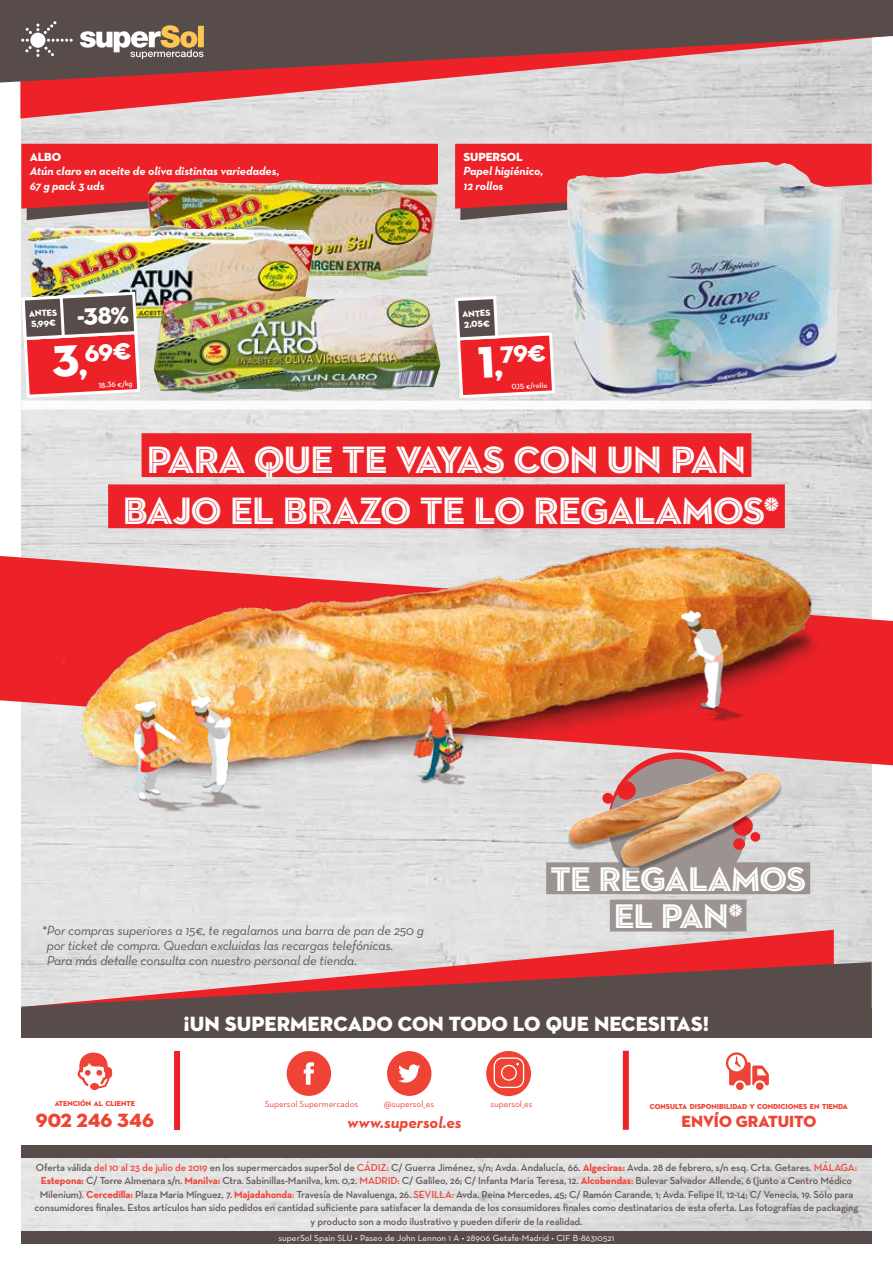
<style>
.page{position:relative;width:893px;height:1263px;background:#fff}
.page>*{position:absolute;margin:0;border:0;box-sizing:border-box;transform-origin:0 0}
.t1{font:38.7px/51.2px "Neutraface 2 Display Inline";letter-spacing:-.005em;color:#fff;text-align:center}
.t2{font:34.8px/37.2px "Neutraface 2 Display Inline";letter-spacing:-.005em;color:#fff;text-align:center}
.t3{font:24px "Neutraface 2 Display Titling";color:#fff}
.t4{font:21px "Neutraface 2 Display Titling";color:#fff}
.t5{font:19.5px "Neutraface 2 Display Titling";color:#ef4435}
.t6{font:italic 700 16.5px "Neutra Text";color:#ef4435}
.t7{font:16.5px "Neutraface 2 Display Titling";color:#ef4435}
.t8{font:italic 13.5px/15px "Neutra Text";letter-spacing:-.015em;color:#645856}
.t9{font:italic 700 12px/14.4px "Neutraface 2 Text";letter-spacing:-.005em;color:#fff}
.t10{font:12px "Neutraface 2 Display Titling";letter-spacing:-.01em;color:#fff}
.t11{font:600 10.35px/13.4px "Neutra Text";letter-spacing:-.015em;color:#645856;text-align:center}
.t12{font:9px "Neutra Text";letter-spacing:.01em;color:#fff}
.t13{font:9px "Neutra Text";color:#ef4435}
.t14{font:9px/10.5px "Neutraface 2 Display Titling";color:#fff}
.t15{font:600 7.5px "Neutraface 2 Text";color:#fff}
.t16{font:7.35px "Neutraface 2 Display Titling";color:#ef4435}
.s1{font-size:45px}
.s2{font-size:34.5px}
.s3{color:#ef4435}
.s4{font-weight:700;color:#ef4435}
</style>
<div class="page">
<img style="left:21px;top:119px;width:851px;height:1112px">
<svg style="left:20px;top:83px;width:852px;height:36px;fill:#ddd8d8"></svg>
<svg style="left:0;top:0;width:893px;height:83px;fill:#584c4a"></svg>
<svg style="left:21px;top:21px;width:52px;height:36px"></svg>
<svg style="left:80px;top:25px;width:124px;height:34px"></svg>
<svg style="left:29px;top:930px;width:805px;height:32px;fill:#e1dddd"></svg>
<svg style="left:21px;top:962px;width:851px;height:74px;fill:#584c4a"></svg>
<div style="left:0;top:1036px;width:893px;height:116px;background:#fff"></div>
<div style="left:21px;top:1008px;width:850px;height:29px;background:#584c4a"></div>
<div style="left:21px;top:1231px;width:851px;height:13px;background:#584c4a"></div>
<div style="left:21px;top:1145px;width:851px;height:13px;background:#584c4a"></div>
<svg style="left:77px;top:1052px;width:35px;height:37px"></svg>
<div style="left:174px;top:1051px;width:6px;height:79px;background:#ed2228"></div>
<div style="left:623px;top:1051px;width:6px;height:79px;background:#ed2228"></div>
<div style="left:736px;top:1082px;width:8px;height:8px;background:#ef4435;border-radius:50%"></div>
<div style="left:756px;top:1082px;width:8px;height:8px;background:#ef4435;border-radius:50%"></div>
<svg style="left:726px;top:1052px;width:43px;height:33px"></svg>
<svg style="left:287px;top:1051px;width:44px;height:45px"></svg>
<svg style="left:387px;top:1051px;width:44px;height:45px"></svg>
<div style="left:486px;top:1051px;width:45px;height:45px;background:#ef4435;border-radius:50%"></div>
<svg style="left:494px;top:1057px;width:30px;height:31px"></svg>
<svg style="left:453px;top:294px;width:104px;height:106px"></svg>
<div style="left:21px;top:401px;width:851px;height:9px;background:#fff"></div>
<svg style="left:21px;top:144px;width:417px;height:76px"></svg>
<svg style="left:455px;top:144px;width:417px;height:76px"></svg>
<img style="left:148px;top:177px;width:289px;height:104px">
<img style="left:27px;top:223px;width:287px;height:103px">
<img style="left:154px;top:295px;width:286px;height:98px">
<svg style="left:21px;top:290px;width:121px;height:109px"></svg>
<img style="left:567px;top:162px;width:278px;height:236px">
<div style="left:142px;top:433px;width:609px;height:44px;background:#ed2228"></div>
<div style="left:108px;top:484px;width:677px;height:44px;background:#ed2228"></div>
<svg style="left:0;top:556px;width:893px;height:209px;fill:#ed2228"></svg>
<div style="left:546px;top:862px;width:264px;height:32px;background:#9c9391"></div>
<div style="left:610px;top:899px;width:136px;height:32px;background:#9c9391"></div>
<div style="left:567px;top:773px;width:215px;height:100px;background:#000;opacity:.3"></div>
<img style="left:569px;top:801px;width:212px;height:66px">
<img style="left:21px;top:533px;width:851px;height:268px">
<img style="left:168px;top:673px;width:158px;height:140px">
<img style="left:125px;top:692px;width:73px;height:121px">
<img style="left:406px;top:676px;width:67px;height:117px">
<img style="left:678px;top:596px;width:71px;height:128px">
<p class="t10" style="left:30px;top:149px;width:33px">ALBO</p>
<p class="t9" style="left:30px;top:164px;width:251px">Atún claro en aceite de oliva distintas variedades,<br>67 g pack 3 uds</p>
<p class="t10" style="left:463px;top:149px;width:61px">SUPERSOL</p>
<p class="t9" style="left:463px;top:164px;width:81px">Papel higiénico,<br>12 rollos</p>
<p class="t14" style="left:29px;top:308px;width:30px;rotate:-3deg">ANTES<br>5,99€</p>
<h3 class="t3" style="left:76px;top:302px;width:54px;rotate:-3deg">-38%</h3>
<p class="t14" style="left:462px;top:309px;width:30px;rotate:-3deg">ANTES<br>2,05€</p>
<h3 class="t3" style="left:51px;top:340px;width:81px;rotate:-3deg"><span class="s1">3</span><span class="s2">,</span>69€</h3>
<p class="t15" style="left:98px;top:380px;width:36px;rotate:-3deg">18,36 €/kg</p>
<h3 class="t3" style="left:477px;top:341px;width:69px;rotate:-3deg"><span class="s1">1</span><span class="s2">,</span>79€</h3>
<p class="t15" style="left:511px;top:382px;width:37px;rotate:-3deg">0,15 €/rollo</p>
<h1 class="t1" style="left:123px;top:434px;width:658px">PARA QUE TE VAYAS CON UN PAN<br>BAJO EL BRAZO TE LO REGALAMOS*</h1>
<h3 class="t8" style="left:47px;top:922px;width:379px;text-indent:-5px">*Por compras superiores a 15€, te regalamos una barra de pan de 250 g por ticket de compra. Quedan excluidas las recargas telefónicas.<br>Para más detalle consulta con nuestro personal de tienda.</h3>
<h2 class="t2" style="left:550px;top:861px;width:257px">TE REGALAMOS<br>EL PAN*</h2>
<p class="t16" style="left:55px;top:1098px;width:82px">ATENCIÓN AL CLIENTE</p>
<h3 class="t4" style="left:183px;top:1011px;width:527px">¡UN SUPERMERCADO CON TODO LO QUE NECESITAS!</h3>
<p class="t13" style="left:265px;top:1099px;width:95px">Supersol Supermercados</p>
<p class="t13" style="left:384px;top:1099px;width:52px">@supersol_es</p>
<p class="t13" style="left:490px;top:1099px;width:44px">supersol_es</p>
<p class="t16" style="left:650px;top:1102px;width:200px">CONSULTA DISPONIBILIDAD Y CONDICIONES EN TIENDA</p>
<h3 class="t5" style="left:36px;top:1108px;width:120px">902 246 346</h3>
<h3 class="t7" style="left:681px;top:1111px;width:136px">ENVÍO GRATUITO</h3>
<p class="t11" style="left:35px;top:1160px;width:825px">Oferta válida <span class="s3">del 10 al 23 de julio de 2019</span> en los supermercados superSol de <span class="s3">CÁDIZ:</span> C/ Guerra Jiménez, s/n; Avda. Andalucía, 66. <span class="s4">Algeciras:</span> Avda. 28 de febrero, s/n esq. Crta. Getares. <span class="s3">MÁLAGA:<br></span><span class="s4">Estepona:</span> C/ Torre Almenara s/n. <span class="s4">Manilva:</span> Ctra. Sabinillas-Manilva, km. 0,2. <span class="s3">MADRID:</span> C/ Galileo, 26; C/ Infanta Maria Teresa, 12. <span class="s4">Alcobendas</span><span class="s3">:</span> Bulevar Salvador Allende, 6 (junto a Centro Médico Milenium). <span class="s4">Cercedilla:</span> Plaza Maria Mínguez, 7. <span class="s4">Majadahonda</span><span class="s3">:</span> Travesía de Navaluenga, 26. <span class="s3">SEVILLA:</span> Avda. Reina Mercedes, 45; C/ Ramón Carande, 1; Avda. Felipe II, 12-14; C/ Venecia, 19. Sólo para consumidores finales. Estos artículos han sido pedidos en cantidad suficiente para satisfacer la demanda de los consumidores finales como destinatarios de esta oferta. Las fotografías de packaging y producto son a modo ilustrativo y pueden diferir de la realidad.</p>
<h3 class="t6" style="left:347px;top:1112px;width:116px">www.supersol.es</h3>
<p class="t12" style="left:278px;top:1232px;width:337px">superSol Spain SLU • Paseo de John Lennon 1 A • 28906 Getafe-Madrid • CIF B-86310521</p>
</div>
